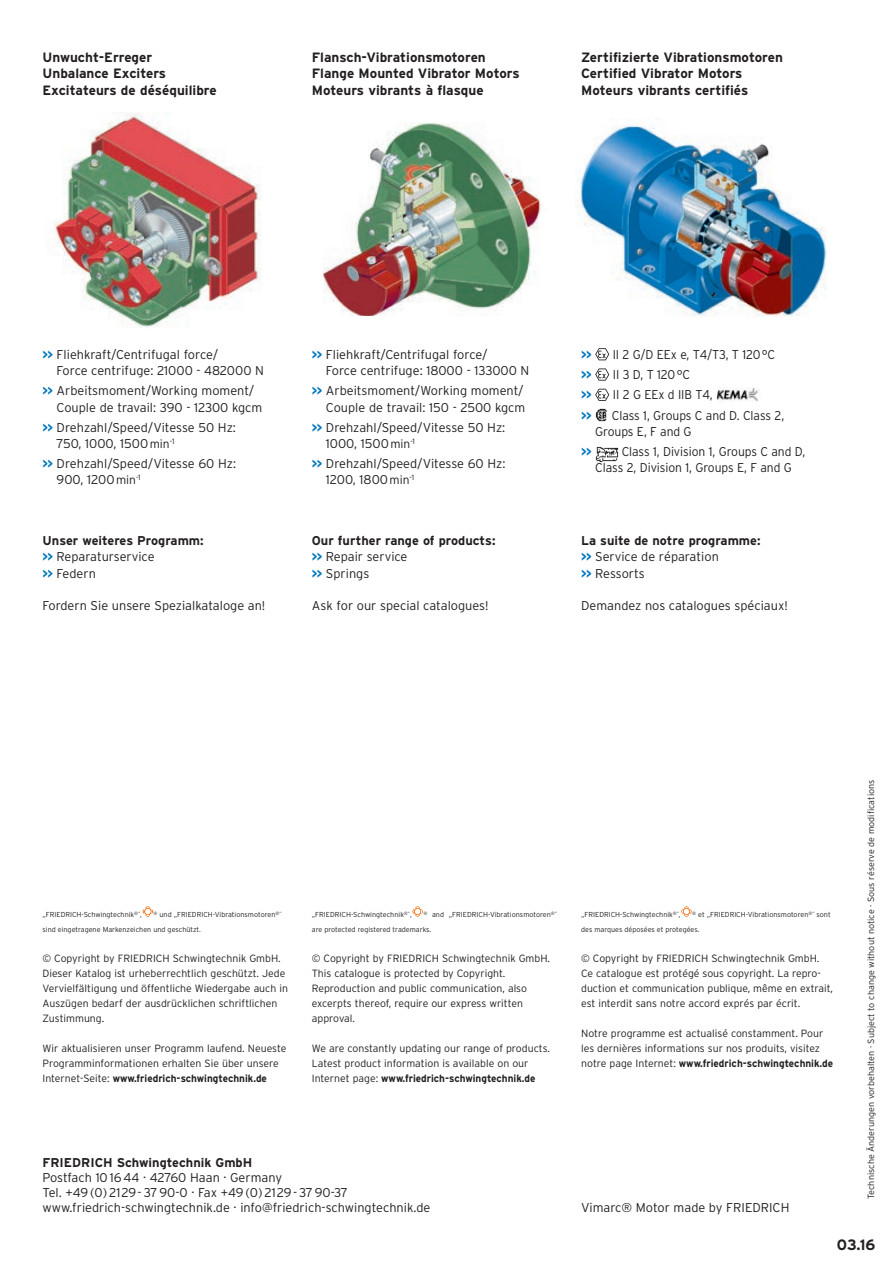
<style>
.page{position:relative;width:893px;height:1263px;background:#fff}
.page>*{position:absolute;margin:0;border:0;box-sizing:border-box;transform-origin:0 0}
.t1{font:700 15px "Interstate";color:#231f20}
.t2{font:700 13.5px/16.5px "Interstate";color:#231f20}
.t3{font:300 12.75px/16.2px "Interstate";color:#231f20}
.t4{font:300 12.75px/16.2px "Interstate";color:#231f20;scale:.95 1}
.t5{font:700 12.75px/16.2px "Interstate";color:#231f20}
.t6{font:700 12.75px "Interstate";color:#0077c0}
.t7{font:300 10.5px/15px "Interstate";color:#231f20}
.t8{font:300 9px "Interstate";color:#231f20}
.t9{font:300 7.2px/14.9px "Interstate";color:#231f20}
.s1{font-weight:700;color:#0077c0}
.s2{font-size:12px}
.s3{color:#0077c0}
.s4{font-weight:300}
.s5{font-weight:700}
</style>
<div class="page">
<svg style="left:681px;top:906px;width:11px;height:11px"></svg>
<svg style="left:143px;top:906px;width:10px;height:11px"></svg>
<svg style="left:412px;top:906px;width:11px;height:11px"></svg>
<img style="left:324px;top:122px;width:217px;height:194px">
<img style="left:54px;top:113px;width:207px;height:214px">
<svg style="left:595px;top:348px;width:14px;height:12px"></svg>
<svg style="left:595px;top:368px;width:14px;height:13px"></svg>
<svg style="left:595px;top:389px;width:14px;height:12px"></svg>
<img style="left:716px;top:388px;width:44px;height:14px">
<img style="left:595px;top:408px;width:13px;height:14px">
<img style="left:595px;top:447px;width:23px;height:15px">
<img style="left:575px;top:118px;width:252px;height:199px">
<p class="t2" style="left:43px;top:49px;width:176px">Unwucht-Erreger<br>Unbalance Exciters<br>Excitateurs de déséquilibre</p>
<p class="t2" style="left:581px;top:49px;width:203px">Zertifizierte Vibrationsmotoren<br>Certified Vibrator Motors<br>Moteurs vibrants certifiés</p>
<p class="t2" style="left:312px;top:49px;width:209px">Flansch-Vibrationsmotoren<br>Flange Mounted Vibrator Motors<br>Moteurs vibrants à flasque</p>
<p class="t3" style="left:57px;top:346px;width:209px;text-indent:-14px"><span class="s1">&gt;&gt;</span> Fliehkraft/Centrifugal force/<br>Force centrifuge: 21000 - 482000 N</p>
<p class="t3" style="left:57px;top:383px;width:207px;text-indent:-14px"><span class="s1">&gt;&gt;</span> Arbeitsmoment/Working moment/<br>Couple de travail: 390 - 12300 kgcm</p>
<p class="t3" style="left:57px;top:419px;width:181px;text-indent:-14px"><span class="s1">&gt;&gt;</span> Drehzahl/Speed/Vitesse 50 Hz:<br>750, 1000, 1500<span class="s2">min</span><sup>-1</sup></p>
<p class="t3" style="left:57px;top:455px;width:181px;text-indent:-14px"><span class="s1">&gt;&gt;</span> Drehzahl/Speed/Vitesse 60 Hz:<br>900, 1200<span class="s2">min</span><sup>-1</sup></p>
<p class="t5" style="left:43px;top:532px;width:163px">Unser weiteres Programm: <span class="s3">&gt;&gt;</span> <span class="s4">Reparaturservice<br></span><span class="s3">&gt;&gt;</span> <span class="s4">Federn</span></p>
<p class="t3" style="left:43px;top:597px;width:224px">Fordern Sie unsere Spezialkataloge an!</p>
<p class="t3" style="left:326px;top:346px;width:205px;text-indent:-14px"><span class="s1">&gt;&gt;</span> Fliehkraft/Centrifugal force/<br>Force centrifuge: 18000 - 133000 N</p>
<p class="t3" style="left:312px;top:383px;width:215px;text-align:right"><span class="s1">&gt;&gt;</span> Arbeitsmoment/Working moment/<br>Couple de travail: 150 - 2500 kgcm</p>
<p class="t3" style="left:326px;top:419px;width:181px;text-indent:-14px"><span class="s1">&gt;&gt;</span> Drehzahl/Speed/Vitesse 50 Hz:<br>1000, 1500<span class="s2">min</span><sup>-1</sup></p>
<p class="t3" style="left:326px;top:455px;width:181px;text-indent:-14px"><span class="s1">&gt;&gt;</span> Drehzahl/Speed/Vitesse 60 Hz:<br>1200, 1800<span class="s2">min</span><sup>-1</sup></p>
<p class="t5" style="left:312px;top:532px;width:185px">Our further range of products: <span class="s3">&gt;&gt;</span> <span class="s4">Repair service<br></span><span class="s3">&gt;&gt;</span> <span class="s4">Springs</span></p>
<p class="t3" style="left:312px;top:597px;width:178px">Ask for our special catalogues!</p>
<p class="t6" style="left:581px;top:347px;width:12px">&gt;&gt;</p>
<p class="t4" style="left:613px;top:346px;width:173px">II 2 G/D EEx e, T4/T3, T 120°C</p>
<p class="t6" style="left:581px;top:367px;width:12px">&gt;&gt;</p>
<p class="t4" style="left:613px;top:366px;width:83px">II 3 D, T 120°C</p>
<p class="t6" style="left:581px;top:388px;width:12px">&gt;&gt;</p>
<p class="t4" style="left:613px;top:387px;width:107px">II 2 G EEx d IIB T4,</p>
<p class="t6" style="left:581px;top:408px;width:12px">&gt;&gt;</p>
<p class="t4" style="left:595px;top:407px;width:200px;text-indent:17px">Class 1, Groups C and D. Class 2,<br>Groups E, F and G</p>
<p class="t6" style="left:581px;top:444px;width:12px">&gt;&gt;</p>
<p class="t4" style="left:595px;top:443px;width:223px;text-indent:26px">Class 1, Division 1, Groups C and D,<br>Class 2, Division 1, Groups E, F and G</p>
<p class="t3" style="left:581px;top:532px;width:181px"><span class="s5">La suite de notre programme: </span><span class="s1">&gt;&gt;</span> Service de réparation<br><span class="s1">&gt;&gt;</span> Ressorts</p>
<p class="t3" style="left:581px;top:597px;width:208px">Demandez nos catalogues spéciaux!</p>
<p class="t9" style="left:43px;top:907px;width:241px;text-indent:111px"><sup>®</sup> und „FRIEDRICH-Vibrationsmotoren<sup>®“ </sup>sind eingetragene Markenzeichen und geschützt.</p>
<p class="t7" style="left:43px;top:951px;width:247px">© Copyright by FRIEDRICH Schwingtechnik GmbH.<br>Dieser Katalog ist urheberrechtlich geschützt. Jede Vervielfältigung und öffentliche Wiedergabe auch in Auszügen bedarf der ausdrücklichen schriftlichen Zustimmung.</p>
<p class="t7" style="left:43px;top:1041px;width:245px">Wir aktualisieren unser Programm laufend. Neueste<br>Programminformationen erhalten Sie über unsere<br>Internet-Seite: <span class="s5">www.friedrich-schwingtechnik.de</span></p>
<p class="t9" style="left:43px;top:907px;width:101px">„FRIEDRICH-Schwingtechnik<sup>®“</sup>,</p>
<p class="t9" style="left:312px;top:907px;width:247px;text-indent:112px"><sup>®</sup> and „FRIEDRICH-Vibrationsmotoren<sup>®“ </sup>are protected registered trademarks.</p>
<p class="t7" style="left:312px;top:951px;width:240px">© Copyright by FRIEDRICH Schwingtechnik GmbH.<br>This catalogue is protected by Copyright.<br>Reproduction and public communication, also excerpts thereof, require our express written approval.</p>
<p class="t7" style="left:312px;top:1041px;width:240px">We are constantly updating our range of products.<br>Latest product information is available on our<br>Internet page: <span class="s5">www.friedrich-schwingtechnik.de</span></p>
<p class="t9" style="left:312px;top:907px;width:101px">„FRIEDRICH-Schwingtechnik<sup>®“</sup>,</p>
<p class="t5" style="left:43px;top:1154px;width:211px">FRIEDRICH Schwingtechnik GmbH</p>
<p class="t3" style="left:43px;top:1170px;width:389px;line-height:15px">Postfach 101644 · 42760 Haan · Germany<br>Tel. +49(0) 2129- 3790-0 · Fax +49(0) 2129- 3790-37 www.friedrich-schwingtechnik.de · info@friedrich-schwingtechnik.de</p>
<p class="t9" style="left:581px;top:907px;width:251px;text-indent:111px"><sup>®</sup> et „FRIEDRICH-Vibrationsmotoren<sup>®“</sup> sont des marques déposées et protegées.</p>
<p class="t7" style="left:581px;top:950px;width:253px">© Copyright by FRIEDRICH Schwingtechnik GmbH.<br>Ce catalogue est protégé sous copyright. La repro&shy;duction et communication publique, même en extrait, est interdit sans notre accord exprés par écrit.</p>
<p class="t7" style="left:581px;top:1025px;width:254px">Notre programme est actualisé constamment. Pour les dernières informations sur nos produits, visitez notre page Internet: <span class="s5">www.friedrich-schwingtechnik.de</span></p>
<p class="t9" style="left:581px;top:907px;width:101px">„FRIEDRICH-Schwingtechnik<sup>®“</sup>,</p>
<p class="t3" style="left:581px;top:1199px;width:210px">Vimarc® Motor made by FRIEDRICH</p>
<p class="t8" style="left:866px;top:1199px;width:421px;rotate:-90deg">Technische Änderungen vorbehalten · Subject to change without notice · Sous réserve de modifications</p>
<h1 class="t1" style="left:837px;top:1236px;width:40px">03.16</h1>
</div>
